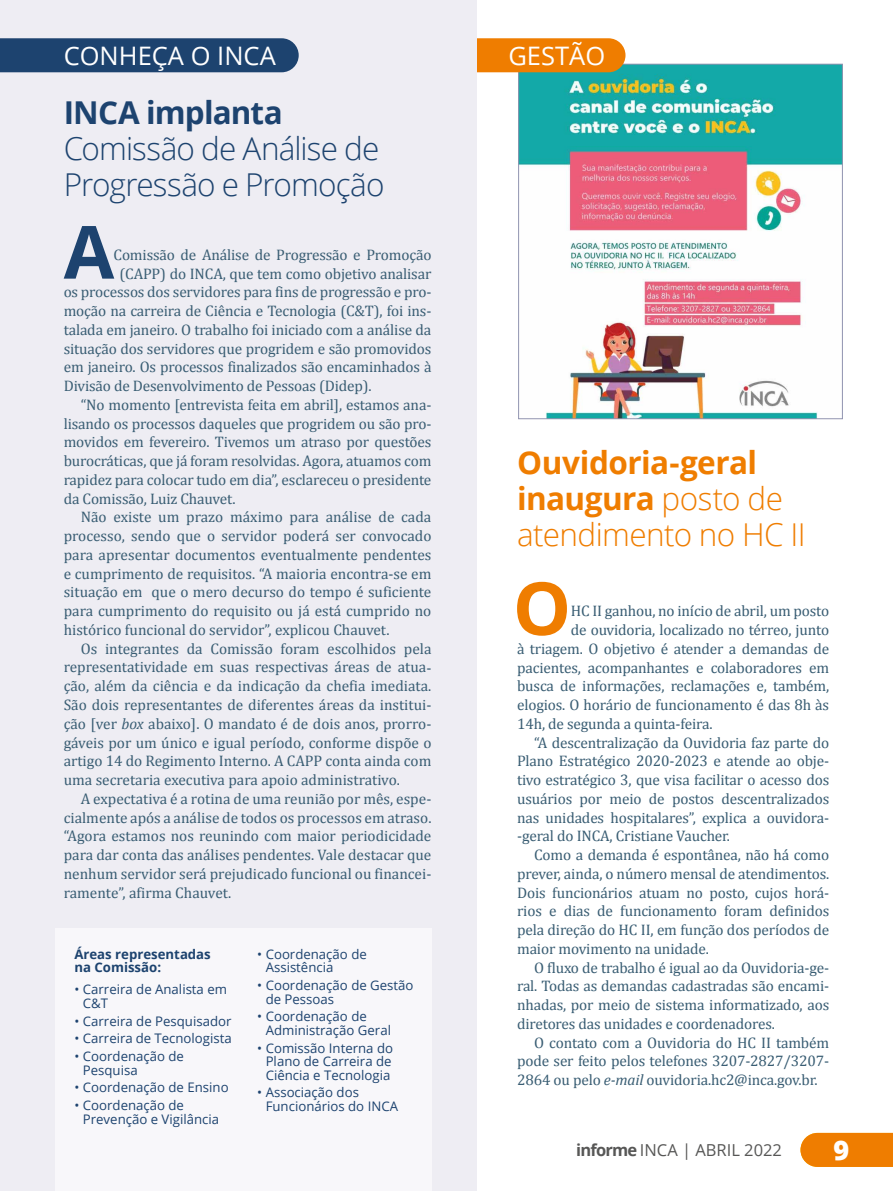
<style>
.page{position:relative;width:893px;height:1191px;background:#fff}
.page>*{position:absolute;margin:0;border:0;box-sizing:border-box;transform-origin:0 0}
.t1{font:700 73.35px "Open Sans";color:#1d436f}
.t2{font:700 73.35px "Open Sans";color:#ef7d00}
.t3{font:300 31.5px/36px "Open Sans";letter-spacing:-.02em;color:#ef7d00}
.t4{font:300 31.5px/36px "Open Sans";letter-spacing:-.03em;color:#1d436f}
.t5{font:700 31.5px "Open Sans";letter-spacing:-.025em;color:#1d436f}
.t6{font:800 27px "Open Sans";color:#fff}
.t7{font:25.5px "Open Sans";color:#fff}
.t8{font:16.5px "Open Sans";color:#575756}
.t9{font:15.3px "Cambria";letter-spacing:-.01em;color:#395d73}
.t10{font:13.2px/13.5px "Open Sans";color:#1d436f}
.t11{font:700 13.2px/13.5px "Open Sans";color:#1d436f}
.s1{font-style:italic}
.s2{font-weight:700}
</style>
<div class="page">
<img style="left:520px;top:66px;width:321px;height:351px">
<div style="left:518px;top:64px;width:325px;height:355px;border:1px solid #9194b0"></div>
<div style="left:476px;top:38px;width:149px;height:34px;background:#ef7d00"></div>
<div style="left:0;top:0;width:476px;height:1191px;background:#eeedf3"></div>
<div style="left:0;top:38px;width:299px;height:34px;background:#1d436f"></div>
<div style="left:55px;top:928px;width:376px;height:263px;background:#f8f7fa"></div>
<svg style="left:800px;top:1132px;width:93px;height:34px;background:#f08510"></svg>
<h3 class="t7" style="left:64px;top:38px;width:214px">CONHEÇA O INCA</h3>
<h2 class="t5" style="left:64px;top:91px;width:221px">INCA implanta</h2>
<h2 class="t4" style="left:64px;top:130px;width:322px">Comissão de Análise de<br>Progressão e Promoção</h2>
<h1 class="t1" style="left:64px;top:200px;width:52px">A</h1>
<p class="t9" style="left:114px;top:245px;width:319px">Comissão de Análise de Progressão e Promoção</p>
<p class="t9" style="left:120px;top:264px;width:313px">(CAPP) do INCA, que tem como objetivo analisar</p>
<p class="t9" style="left:64px;top:283px;width:369px">os processos dos servidores para fins de progressão e pro-</p>
<p class="t9" style="left:64px;top:301px;width:369px">moção na carreira de Ciência e Tecnologia (C&amp;T), foi ins-</p>
<p class="t9" style="left:64px;top:320px;width:369px">talada em janeiro. O trabalho foi iniciado com a análise da</p>
<p class="t9" style="left:64px;top:339px;width:369px">situação dos servidores que progridem e são promovidos</p>
<p class="t9" style="left:64px;top:358px;width:369px">em janeiro. Os processos finalizados são encaminhados à</p>
<p class="t9" style="left:64px;top:376px;width:310px">Divisão de Desenvolvimento de Pessoas (Didep).</p>
<p class="t9" style="left:81px;top:395px;width:352px">“No momento [entrevista feita em abril], estamos ana-</p>
<p class="t9" style="left:64px;top:414px;width:369px">lisando os processos daqueles que progridem ou são pro-</p>
<p class="t9" style="left:64px;top:433px;width:369px">movidos em fevereiro. Tivemos um atraso por questões</p>
<p class="t9" style="left:64px;top:451px;width:369px">burocráticas, que já foram resolvidas. Agora, atuamos com</p>
<p class="t9" style="left:64px;top:470px;width:369px">rapidez para colocar tudo em dia”, esclareceu o presidente</p>
<p class="t9" style="left:64px;top:489px;width:173px">da Comissão, Luiz Chauvet.</p>
<p class="t9" style="left:81px;top:508px;width:352px">Não existe um prazo máximo para análise de cada</p>
<p class="t9" style="left:64px;top:526px;width:369px">processo, sendo que o servidor poderá ser convocado</p>
<p class="t9" style="left:64px;top:545px;width:369px">para apresentar documentos eventualmente pendentes</p>
<p class="t9" style="left:64px;top:564px;width:369px">e cumprimento de requisitos. “A maioria encontra-se em</p>
<p class="t9" style="left:64px;top:583px;width:369px">situação em que o mero decurso do tempo é suficiente</p>
<p class="t9" style="left:64px;top:601px;width:369px">para cumprimento do requisito ou já está cumprido no</p>
<p class="t9" style="left:64px;top:620px;width:327px">histórico funcional do servidor”, explicou Chauvet.</p>
<p class="t9" style="left:81px;top:639px;width:352px">Os integrantes da Comissão foram escolhidos pela</p>
<p class="t9" style="left:64px;top:658px;width:369px">representatividade em suas respectivas áreas de atua-</p>
<p class="t9" style="left:64px;top:676px;width:369px">ção, além da ciência e da indicação da chefia imediata.</p>
<p class="t9" style="left:64px;top:695px;width:369px">São dois representantes de diferentes áreas da institui-</p>
<p class="t9" style="left:64px;top:714px;width:369px">ção [ver <span class="s1">box</span> abaixo]. O mandato é de dois anos, prorro-</p>
<p class="t9" style="left:64px;top:733px;width:369px">gáveis por um único e igual período, conforme dispõe o</p>
<p class="t9" style="left:64px;top:751px;width:369px">artigo 14 do Regimento Interno. A CAPP conta ainda com</p>
<p class="t9" style="left:64px;top:770px;width:338px">uma secretaria executiva para apoio administrativo.</p>
<p class="t9" style="left:81px;top:789px;width:352px">A expectativa é a rotina de uma reunião por mês, espe-</p>
<p class="t9" style="left:64px;top:808px;width:369px">cialmente após a análise de todos os processos em atraso.</p>
<p class="t9" style="left:64px;top:826px;width:369px">“Agora estamos nos reunindo com maior periodicidade</p>
<p class="t9" style="left:64px;top:845px;width:369px">para dar conta das análises pendentes. Vale destacar que</p>
<p class="t9" style="left:64px;top:864px;width:369px">nenhum servidor será prejudicado funcional ou financei-</p>
<p class="t9" style="left:64px;top:883px;width:169px">ramente”, afirma Chauvet.</p>
<p class="t11" style="left:74px;top:947px;width:138px">Áreas representadas na Comissão:</p>
<p class="t10" style="left:83px;top:982px;width:146px;text-indent:-9px">• Carreira de Analista em<br>C&amp;T</p>
<p class="t10" style="left:74px;top:1013px;width:159px">• Carreira de Pesquisador</p>
<p class="t10" style="left:74px;top:1031px;width:159px">• Carreira de Tecnologista</p>
<p class="t10" style="left:83px;top:1049px;width:103px;text-indent:-9px">• Coordenação de<br>Pesquisa</p>
<p class="t10" style="left:74px;top:1080px;width:156px">• Coordenação de Ensino</p>
<p class="t10" style="left:83px;top:1098px;width:138px;text-indent:-9px">• Coordenação de<br>Prevenção e Vigilância</p>
<p class="t10" style="left:266px;top:947px;width:103px;text-indent:-9px">• Coordenação de<br>Assistência</p>
<p class="t10" style="left:266px;top:978px;width:149px;text-indent:-9px">• Coordenação de Gestão de Pessoas</p>
<p class="t10" style="left:266px;top:1009px;width:127px;text-indent:-9px">• Coordenação de<br>Administração Geral</p>
<p class="t10" style="left:257px;top:1040px;width:137px;text-align:center">• Comissão Interna do<br>Plano de Carreira de<br>Ciência e Tecnologia</p>
<p class="t10" style="left:266px;top:1085px;width:134px;text-indent:-9px">• Associação dos<br>Funcionários do INCA</p>
<h3 class="t7" style="left:508px;top:38px;width:98px">GESTÃO</h3>
<h2 class="t3" style="left:517px;top:444px;width:290px"><span class="s2">Ouvidoria-geral inaugura</span> posto de atendimento no HC II</h2>
<h1 class="t2" style="left:513px;top:556px;width:60px">O</h1>
<p class="t9" style="left:571px;top:601px;width:260px">HC II ganhou, no início de abril, um posto</p>
<p class="t9" style="left:571px;top:620px;width:260px">de ouvidoria, localizado no térreo, junto</p>
<p class="t9" style="left:517px;top:639px;width:314px">à triagem. O objetivo é atender a demandas de</p>
<p class="t9" style="left:517px;top:658px;width:314px">pacientes, acompanhantes e colaboradores em</p>
<p class="t9" style="left:517px;top:676px;width:314px">busca de informações, reclamações e, também,</p>
<p class="t9" style="left:517px;top:695px;width:314px">elogios. O horário de funcionamento é das 8h às</p>
<p class="t9" style="left:517px;top:714px;width:197px">14h, de segunda a quinta-feira.</p>
<p class="t9" style="left:534px;top:733px;width:297px">“A descentralização da Ouvidoria faz parte do</p>
<p class="t9" style="left:517px;top:751px;width:314px">Plano Estratégico 2020-2023 e atende ao obje-</p>
<p class="t9" style="left:517px;top:770px;width:314px">tivo estratégico 3, que visa facilitar o acesso dos</p>
<p class="t9" style="left:517px;top:789px;width:314px">usuários por meio de postos descentralizados</p>
<p class="t9" style="left:517px;top:808px;width:314px">nas unidades hospitalares”, explica a ouvidora-</p>
<p class="t9" style="left:517px;top:826px;width:215px">-geral do INCA, Cristiane Vaucher.</p>
<p class="t9" style="left:534px;top:845px;width:297px">Como a demanda é espontânea, não há como</p>
<p class="t9" style="left:517px;top:864px;width:314px">prever, ainda, o número mensal de atendimentos.</p>
<p class="t9" style="left:517px;top:883px;width:314px">Dois funcionários atuam no posto, cujos horá-</p>
<p class="t9" style="left:517px;top:901px;width:314px">rios e dias de funcionamento foram definidos</p>
<p class="t9" style="left:517px;top:920px;width:314px">pela direção do HC II, em função dos períodos de</p>
<p class="t9" style="left:517px;top:939px;width:193px">maior movimento na unidade.</p>
<p class="t9" style="left:534px;top:958px;width:297px">O fluxo de trabalho é igual ao da Ouvidoria-ge-</p>
<p class="t9" style="left:517px;top:976px;width:314px">ral. Todas as demandas cadastradas são encami-</p>
<p class="t9" style="left:517px;top:995px;width:314px">nhadas, por meio de sistema informatizado, aos</p>
<p class="t9" style="left:517px;top:1014px;width:259px">diretores das unidades e coordenadores.</p>
<p class="t9" style="left:534px;top:1033px;width:297px">O contato com a Ouvidoria do HC II também</p>
<p class="t9" style="left:517px;top:1051px;width:314px">pode ser feito pelos telefones 3207-2827/3207-</p>
<p class="t9" style="left:517px;top:1070px;width:302px">2864 ou pelo <span class="s1">e-mail</span> ouvidoria.hc2@inca.gov.br.</p>
<p class="t8" style="left:576px;top:1138px;width:207px"><span class="s2">informe</span> INCA | ABRIL 2022</p>
<h3 class="t6" style="left:833px;top:1129px;width:17px">9</h3>
</div>
